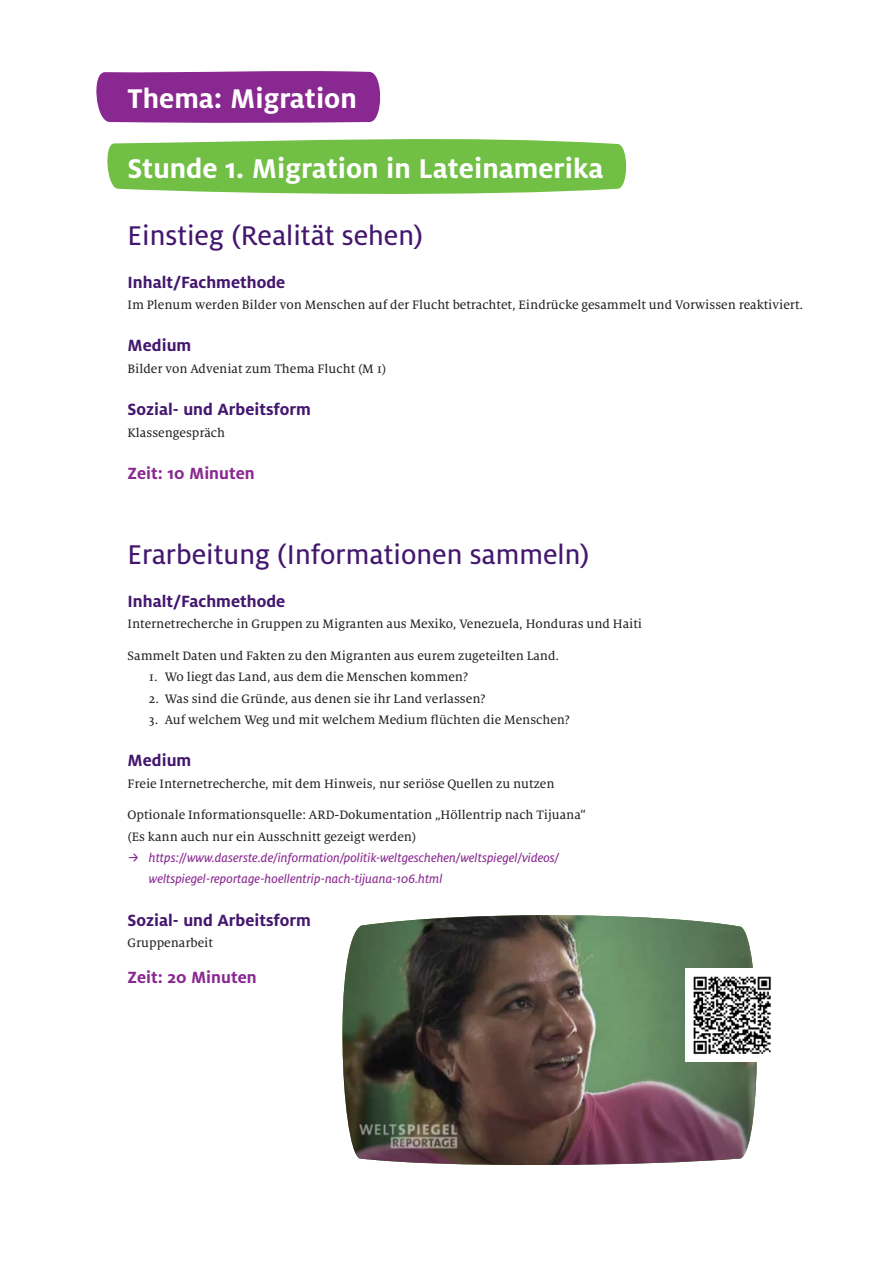
<style>
.page{position:relative;width:893px;height:1263px;background:#fff}
.page>*{position:absolute;margin:0;border:0;box-sizing:border-box;transform-origin:0 0}
.t1{font:30px "Milo OT Text";color:#43176e}
.t2{font:700 30px "Milo OT";color:#fff}
.t3{font:700 18px "Milo OT";color:#43176e}
.t4{font:700 18px "Milo OT";color:#892890}
.t5{font:13.5px/21.3px "Milo Serif OT Text";color:#231f20}
.t6{font:13.5px/21.3px "Milo OT Text Ita";color:#892890}
.s1{font-family:"Fira Sans"}
</style>
<div class="page">
<svg style="left:107px;top:139px;width:520px;height:55px;background:#7bc352"></svg>
<div style="left:96px;top:71px;width:285px;height:52px;background:#892890"></div>
<img style="left:342px;top:915px;width:415px;height:251px">
<img style="left:685px;top:968px;width:86px;height:93px">
<h1 class="t2" style="left:128px;top:81px;width:231px">Thema: Migration</h1>
<h1 class="t2" style="left:128px;top:151px;width:477px">Stunde 1. Migration in Lateinamerika</h1>
<h1 class="t1" style="left:128px;top:220px;width:297px">Einstieg (Realität sehen)</h1>
<h2 class="t3" style="left:128px;top:272px;width:159px">Inhalt/Fachmethode</h2>
<p class="t5" style="left:128px;top:295px;width:677px">Im Plenum werden Bilder von Menschen auf der Flucht betrachtet, Eindrücke gesammelt und Vorwissen reaktiviert.</p>
<h2 class="t3" style="left:128px;top:336px;width:65px">Medium</h2>
<p class="t5" style="left:128px;top:358px;width:260px">Bilder von Adveniat zum Thema Flucht (M 1)</p>
<h2 class="t3" style="left:128px;top:399px;width:185px">Sozial- und Arbeitsform</h2>
<p class="t5" style="left:128px;top:422px;width:99px">Klassengespräch</p>
<h2 class="t4" style="left:128px;top:463px;width:129px">Zeit: 10 Minuten</h2>
<h1 class="t1" style="left:128px;top:538px;width:463px">Erarbeitung (Informationen sammeln)</h1>
<h2 class="t3" style="left:128px;top:591px;width:159px">Inhalt/Fachmethode</h2>
<p class="t5" style="left:128px;top:613px;width:516px">Internetrecherche in Gruppen zu Migranten aus Mexiko, Venezuela, Honduras und Haiti</p>
<p class="t5" style="left:128px;top:645px;width:433px">Sammelt Daten und Fakten zu den Migranten aus eurem zugeteilten Land.</p>
<p class="t5" style="left:149px;top:667px;width:321px">1. Wo liegt das Land, aus dem die Menschen kommen?</p>
<p class="t5" style="left:149px;top:688px;width:338px">2. Was sind die Gründe, aus denen sie ihr Land verlassen?</p>
<p class="t5" style="left:149px;top:709px;width:423px">3. Auf welchem Weg und mit welchem Medium flüchten die Menschen?</p>
<h2 class="t3" style="left:128px;top:750px;width:65px">Medium</h2>
<p class="t5" style="left:128px;top:773px;width:428px">Freie Internetrecherche, mit dem Hinweis, nur seriöse Quellen zu nutzen</p>
<p class="t5" style="left:128px;top:805px;width:460px">Optionale Informationsquelle: ARD-Dokumentation „Höllentrip nach Tijuana“ (Es kann auch nur ein Ausschnitt gezeigt werden)</p>
<p class="t6" style="left:149px;top:847px;width:412px;text-indent:-21px"><span class="s1">→</span> https://www.daserste.de/information/politik-weltgeschehen/weltspiegel/videos/ weltspiegel-reportage-hoellentrip-nach-tijuana-106.html</p>
<h2 class="t3" style="left:128px;top:910px;width:185px">Sozial- und Arbeitsform</h2>
<p class="t5" style="left:128px;top:932px;width:87px">Gruppenarbeit</p>
<h2 class="t4" style="left:128px;top:967px;width:131px">Zeit: 20 Minuten</h2>
</div>
